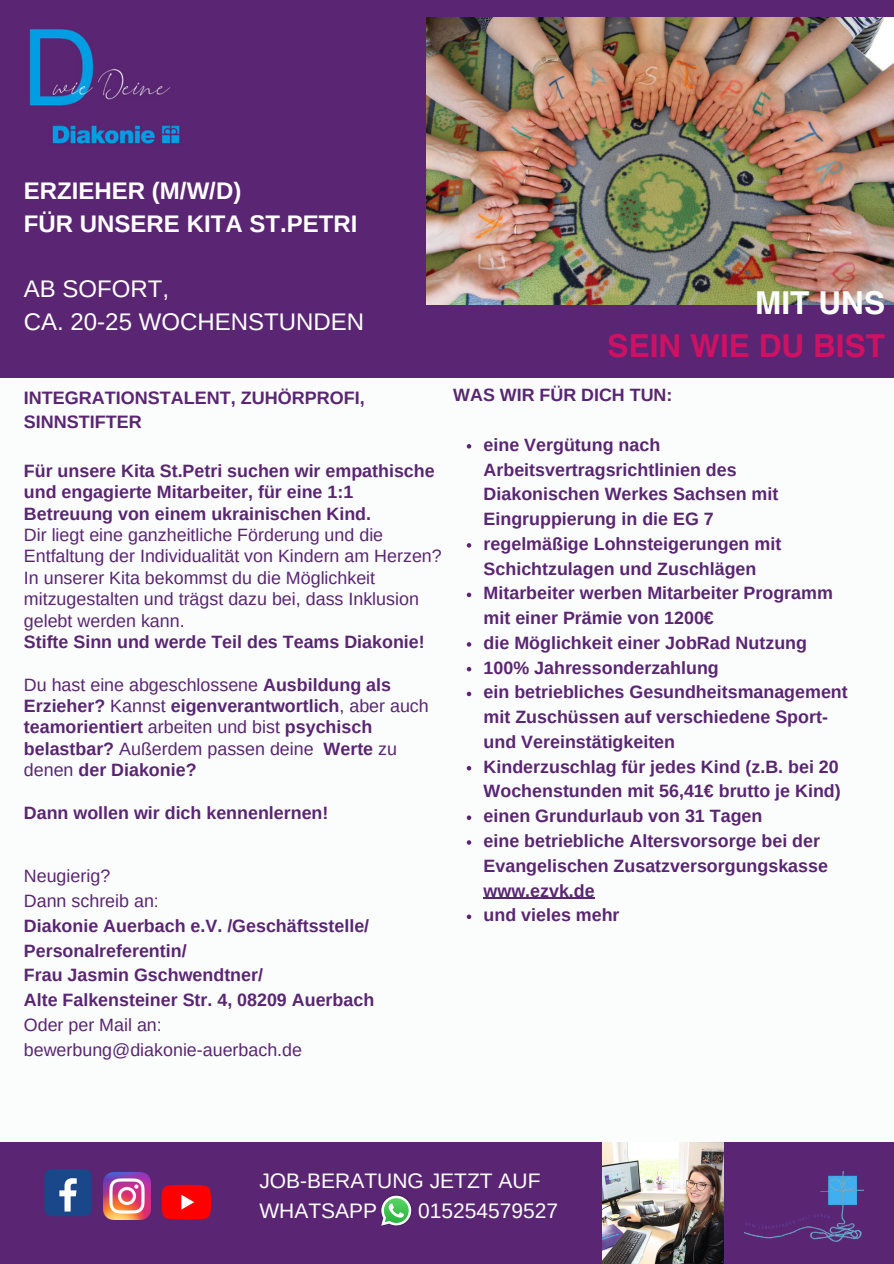
<style>
.page{position:relative;width:894px;height:1264px;background:#fff}
.page>*{position:absolute;margin:0;border:0;box-sizing:border-box;transform-origin:0 0}
.t1{font:700 31.65px/43.8px "Helvetica LT Pro";color:#cf1164;text-align:right}
.t2{font:700 24px/32.7px "Arimo";color:#fff}
.t3{font:24px/32.7px "Arimo";color:#fff}
.t4{font:21px/29.2px "Arimo";color:#fff}
.t5{font:700 18px/24.8px "Arimo";color:#5a2572}
.t6{font:700 17.85px/24.8px "Arimo";color:#5a2572}
.t7{font:17.85px/21.3px "Arimo";color:#5a2572}
.s1{font-weight:400}
.s2{color:#fafdfc}
</style>
<div class="page">
<div style="left:0;top:0;width:893px;height:1263px;background:#fafdfc"></div>
<div style="left:0;top:1142px;width:893px;height:121px;background:#5a2572"></div>
<img style="left:103px;top:1172px;width:47px;height:47px">
<div style="left:44px;top:1168px;width:48px;height:48px;background:#1a4789;border-radius:7px"></div>
<svg style="left:59px;top:1178px;width:18px;height:33px"></svg>
<svg style="left:161px;top:1184px;width:50px;height:35px;background:#f11017"></svg>
<img style="left:744px;top:1171px;width:119px;height:70px">
<img style="left:381px;top:1206px;width:31px;height:20px">
<svg style="left:381px;top:1195px;width:30px;height:30px"></svg>
<img style="left:602px;top:1142px;width:121px;height:121px">
<div style="left:0;top:0;width:893px;height:377px;background:#5a2572"></div>
<img style="left:29px;top:29px;width:151px;height:115px">
<svg style="left:466px;top:444px;width:5px;height:4px"></svg>
<svg style="left:466px;top:543px;width:5px;height:4px"></svg>
<svg style="left:466px;top:592px;width:5px;height:5px"></svg>
<svg style="left:466px;top:642px;width:5px;height:4px"></svg>
<svg style="left:466px;top:667px;width:5px;height:4px"></svg>
<svg style="left:466px;top:691px;width:5px;height:5px"></svg>
<svg style="left:466px;top:766px;width:5px;height:4px"></svg>
<svg style="left:466px;top:815px;width:5px;height:5px"></svg>
<svg style="left:466px;top:840px;width:5px;height:4px"></svg>
<hr style="left:483px;top:897px;width:111px;height:1px;background:#5a2572">
<svg style="left:466px;top:914px;width:5px;height:5px"></svg>
<img style="left:426px;top:18px;width:467px;height:286px">
<p class="t2" style="left:24px;top:174px;width:335px">ERZIEHER (M/W/D)<br>FÜR UNSERE KITA ST.PETRI</p>
<p class="t3" style="left:24px;top:272px;width:341px">AB SOFORT,<br>CA. 20-25 WOCHENSTUNDEN</p>
<p class="t5" style="left:24px;top:385px;width:342px">INTEGRATIONSTALENT, ZUHÖRPROFI,<br>SINNSTIFTER</p>
<h2 class="t6" style="left:24px;top:460px;width:412px;line-height:21.3px">Für unsere Kita St.Petri suchen wir empathische und engagierte Mitarbeiter, für eine 1:1<br>Betreuung von einem ukrainischen Kind.</h2>
<h3 class="t7" style="left:24px;top:524px;width:419px">Dir liegt eine ganzheitliche Förderung und die<br>Entfaltung der Individualität von Kindern am Herzen?</h3>
<p class="t7" style="left:24px;top:567px;width:396px">In unserer Kita bekommst du die Möglichkeit mitzugestalten und trägst dazu bei, dass Inklusion gelebt werden kann.</p>
<h1 class="t6" style="left:24px;top:629px;width:402px">Stifte Sinn und werde Teil des Teams Diakonie!</h1>
<h5 class="t6" style="left:24px;top:673px;width:406px;line-height:21.3px"><span class="s1">Du hast eine abgeschlossene</span> Ausbildung als Erzieher? <span class="s1">Kannst</span> eigenverantwortlich<span class="s1">, aber auch </span>teamorientiert <span class="s1">arbeiten und bist</span> psychisch belastbar? <span class="s1">Außerdem passen deine</span> Werte <span class="s1">zu denen</span> der Diakonie?</h5>
<p class="t6" style="left:24px;top:800px;width:306px">Dann wollen wir dich kennenlernen!</p>
<p class="t7" style="left:24px;top:865px;width:88px">Neugierig?</p>
<p class="t7" style="left:24px;top:890px;width:136px">Dann schreib an:</p>
<p class="t6" style="left:24px;top:913px;width:347px">Diakonie Auerbach e.V. /Geschäftsstelle/<br>Personalreferentin/</p>
<p class="t6" style="left:24px;top:962px;width:240px">Frau Jasmin Gschwendtner/</p>
<p class="t6" style="left:24px;top:987px;width:352px">Alte Falkensteiner Str. 4, 08209 Auerbach</p>
<p class="t7" style="left:24px;top:1014px;width:139px">Oder per Mail an:</p>
<p class="t7" style="left:24px;top:1038px;width:280px">bewerbung@diakonie-auerbach.de</p>
<p class="t1" style="left:607px;top:283px;width:279px"><span class="s2">MIT UNS<br></span>SEIN WIE DU BIST</p>
<p class="t6" style="left:453px;top:383px;width:221px">WAS WIR FÜR DICH TUN:</p>
<p class="t6" style="left:483px;top:432px;width:296px">eine Vergütung nach<br>Arbeitsvertragsrichtlinien des<br>Diakonischen Werkes Sachsen mit<br>Eingruppierung in die EG 7</p>
<p class="t6" style="left:483px;top:531px;width:299px">regelmäßige Lohnsteigerungen mit<br>Schichtzulagen und Zuschlägen</p>
<p class="t6" style="left:483px;top:581px;width:350px">Mitarbeiter werben Mitarbeiter Programm mit einer Prämie von 1200€</p>
<p class="t6" style="left:483px;top:630px;width:325px">die Möglichkeit einer JobRad Nutzung</p>
<p class="t6" style="left:483px;top:655px;width:236px">100% Jahressonderzahlung</p>
<p class="t6" style="left:483px;top:680px;width:365px">ein betriebliches Gesundheitsmanagement mit Zuschüssen auf verschiedene Sport&shy;und Vereinstätigkeiten</p>
<p class="t6" style="left:483px;top:754px;width:358px">Kinderzuschlag für jedes Kind (z.B. bei 20<br>Wochenstunden mit 56,41€ brutto je Kind)</p>
<p class="t6" style="left:483px;top:803px;width:280px">einen Grundurlaub von 31 Tagen</p>
<p class="t6" style="left:483px;top:828px;width:346px">eine betriebliche Altersvorsorge bei der<br>Evangelischen Zusatzversorgungskasse www.ezvk.de</p>
<p class="t6" style="left:483px;top:902px;width:137px">und vieles mehr</p>
<p class="t4" style="left:259px;top:1166px;width:283px">JOB-BERATUNG JETZT AUF<br>WHATSAPP</p>
<p class="t4" style="left:418px;top:1195px;width:142px">015254579527</p>
</div>
